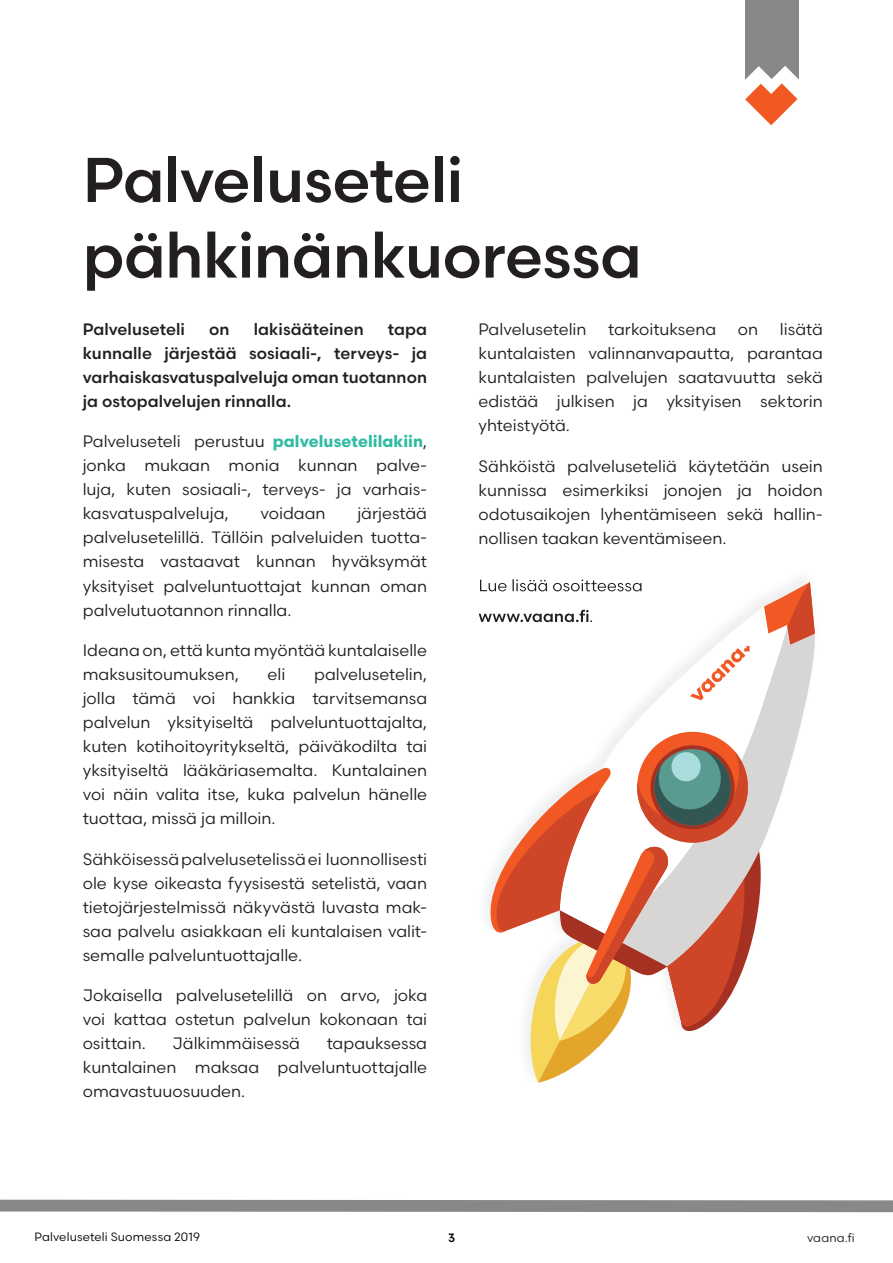
<style>
.page{position:relative;width:893px;height:1263px;background:#fff}
.page>*{position:absolute;margin:0;border:0;box-sizing:border-box;transform-origin:0 0}
.t1{font:500 63px/75.6px "Scandia";letter-spacing:-.01em;color:#231f20}
.t2{font:16.5px/24px "Scandia";color:#231f20;text-align:justify}
.t3{font:500 16.5px/24px "Scandia";letter-spacing:.005em;color:#231f20;text-align:justify}
.t4{font:12px "Scandia";letter-spacing:.015em;color:#020304}
.t5{font:12px "Scandia";letter-spacing:.015em;color:#231f20}
.t6{font:500 12px "Scandia";color:#020304}
.s1{font-weight:700;color:#31bba2}
</style>
<div class="page">
<img style="left:480px;top:579px;width:161px;height:12px">
<img style="left:479px;top:613px;width:80px;height:9px">
<svg style="left:788px;top:645px;width:27px;height:125px;fill:#d7d6d5"></svg>
<svg style="left:559px;top:606px;width:229px;height:226px"></svg>
<svg style="left:486px;top:724px;width:281px;height:359px"></svg>
<svg style="left:764px;top:582px;width:51px;height:63px"></svg>
<svg style="left:690px;top:646px;width:60px;height:54px"></svg>
<svg style="left:0;top:1200px;width:893px;height:12px;background:#8b8a8a"></svg>
<div style="left:745px;top:0;width:53px;height:82px;background:#898888"></div>
<svg style="left:745px;top:66px;width:54px;height:59px"></svg>
<h1 class="t1" style="left:83px;top:141px;width:561px">Palveluseteli pähkinänkuoressa</h1>
<p class="t3" style="left:83px;top:317px;width:104px">Palveluseteli</p>
<p class="t3" style="left:209px;top:317px;width:22px">on</p>
<p class="t3" style="left:254px;top:317px;width:111px">lakisääteinen</p>
<p class="t2" style="left:478px;top:317px;width:346px;text-indent:301px">lisätä kuntalaisten valinnanvapautta, parantaa kuntalaisten palvelujen saatavuutta sekä edistää julkisen ja yksityisen sektorin yhteistyötä.</p>
<p class="t2" style="left:478px;top:454px;width:346px">Sähköistä palveluseteliä käytetään usein kunnissa esimerkiksi jonojen ja hoidon odotusaikojen lyhentämiseen sekä hallin&shy;nollisen taakan keventämiseen.</p>
<p class="t2" style="left:478px;top:317px;width:110px">Palvelusetelin</p>
<p class="t2" style="left:608px;top:317px;width:110px">tarkoituksena</p>
<p class="t2" style="left:738px;top:317px;width:22px">on</p>
<p class="t3" style="left:83px;top:317px;width:346px;text-indent:305px">tapa kunnalle järjestää sosiaali-, terveys- ja varhaiskasvatuspalveluja oman tuotannon ja ostopalvelujen rinnalla.</p>
<p class="t2" style="left:83px;top:429px;width:346px">Palveluseteli perustuu <span class="s1">palvelusetelilakiin</span>, jonka mukaan monia kunnan palve&shy;luja, kuten sosiaali-, terveys- ja varhais&shy;kasvatuspalveluja,</p>
<p class="t2" style="left:261px;top:501px;width:67px">voidaan</p>
<p class="t2" style="left:83px;top:501px;width:346px;text-indent:275px">järjestää palvelusetelillä. Tällöin palveluiden tuotta&shy;misesta vastaavat kunnan hyväksymät yksityiset palveluntuottajat kunnan oman palvelutuotannon rinnalla.</p>
<p class="t2" style="left:83px;top:638px;width:346px">Ideana on, että kunta myöntää kuntalaiselle maksusitoumuksen,</p>
<p class="t2" style="left:83px;top:662px;width:346px;text-indent:231px">palvelusetelin, jolla tämä voi hankkia tarvitsemansa palvelun yksityiseltä palveluntuottajalta, kuten kotihoitoyritykseltä, päiväkodilta tai yksityiseltä lääkäriasemalta. Kuntalainen voi näin valita itse, kuka palvelun hänelle tuottaa, missä ja milloin.</p>
<p class="t2" style="left:83px;top:847px;width:346px">Sähköisessä palvelusetelissä ei luonnollisesti ole kyse oikeasta fyysisestä setelistä, vaan tietojärjestelmissä näkyvästä luvasta mak&shy;saa palvelu asiakkaan eli kuntalaisen valit&shy;semalle palveluntuottajalle.</p>
<p class="t2" style="left:83px;top:983px;width:346px">Jokaisella palvelusetelillä on arvo, joka voi kattaa ostetun palvelun kokonaan tai osittain.</p>
<p class="t2" style="left:268px;top:662px;width:19px">eli</p>
<p class="t2" style="left:83px;top:1031px;width:346px;text-indent:244px">tapauksessa kuntalainen maksaa palveluntuottajalle omavastuuosuuden.</p>
<p class="t2" style="left:172px;top:1031px;width:129px">Jälkimmäisessä</p>
<p class="t4" style="left:35px;top:1229px;width:167px">Palveluseteli Suomessa 2019</p>
<p class="t6" style="left:448px;top:1230px;width:9px">3</p>
<p class="t5" style="left:807px;top:1230px;width:49px">vaana.fi</p>
</div>
